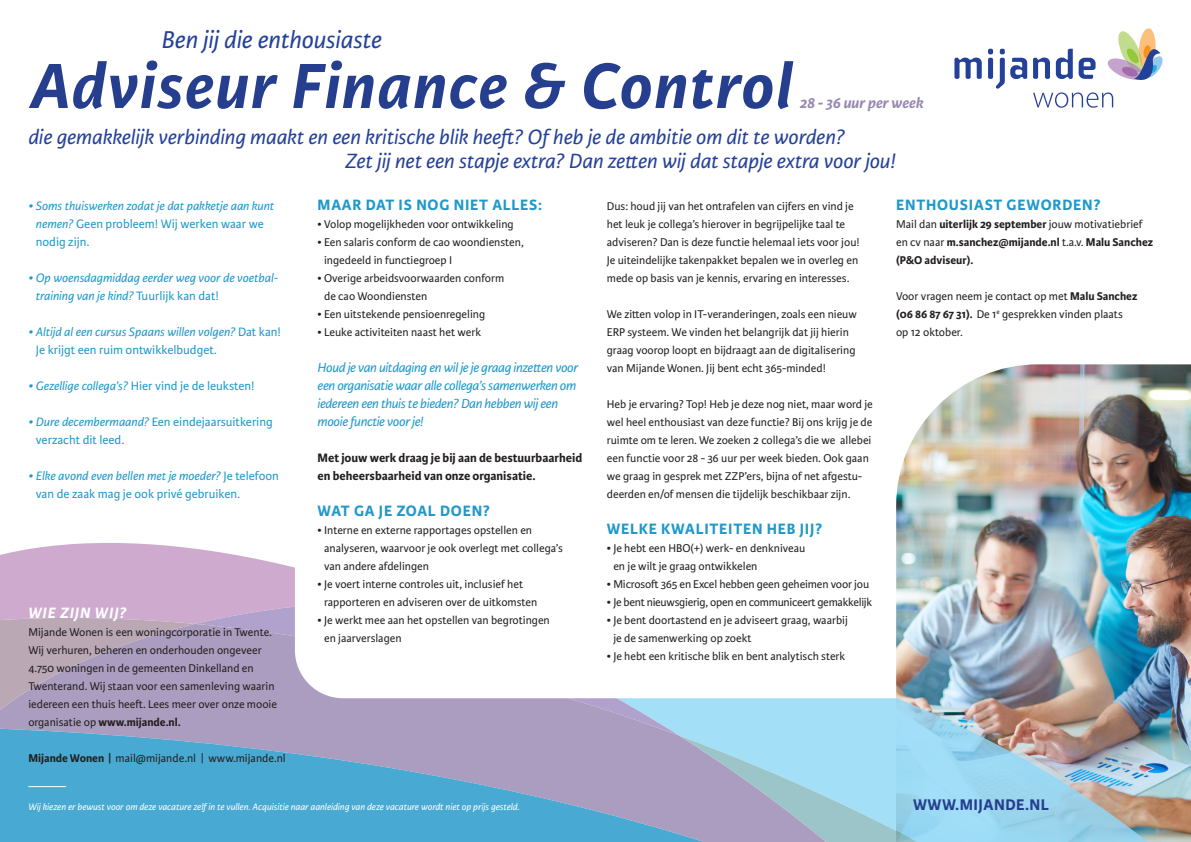
<style>
.page{position:relative;width:1191px;height:842px;background:#fff}
.page>*{position:absolute;margin:0;border:0;box-sizing:border-box;transform-origin:0 0}
.t1{font:italic 700 68px "Karmina Sans";letter-spacing:.025em;color:#253f8e}
.t2{font:italic 26px "Karmina Sans";color:#24419a}
.t3{font:italic 22px/24px "Karmina Sans";color:#24419a}
.t4{font:700 16.5px "Karmina Sans";letter-spacing:.03em;color:#253f8e}
.SUBKOP_-_kapitaal{font:700 16px "Karmina Sans";letter-spacing:.05em;color:#2098ca}
.t5{font:italic 700 16px "Karmina Sans";letter-spacing:-.005em;color:#9888b1}
.SUBKOP_-_kapitaal-2{font:italic 700 16px "Karmina Sans";letter-spacing:.05em;color:#fff}
.Broodtekst_zwart{font:italic 14px/18px "Karmina Sans";letter-spacing:-.02em;color:#2098ca}
.t6{font:13px/18px "Karmina Sans";color:#2098ca}
.t7{font:italic 13px/18px "Karmina Sans";color:#2098ca}
.t8{font:700 13px/18px "Karmina Sans";color:#231f20}
.Broodtekst_zwart-2{font:12px/18px "Karmina Sans";color:#231f20}
.t9{font:700 12px/18px "Karmina Sans";color:#231f20}
.Broodtekst_zwart-3{font:12px "Karmina Sans";letter-spacing:-.02em;color:#231f20}
.t10{font:italic 10px "Karmina Sans";color:#fff}
.s1{font-weight:400}
.s2{font-weight:700}
.s3{font-style:normal}
.s4{font-style:italic}
</style>
<div class="page">
<img style="left:896px;top:364px;width:295px;height:236px">
<img style="left:896px;top:600px;width:295px;height:135px">
<svg style="left:1147px;top:735px;width:44px;height:40px;background:#8fbacb"></svg>
<svg style="left:0;top:543px;width:295px;height:69px;background:#d3b2d3"></svg>
<svg style="left:0;top:612px;width:195px;height:12px;background:#c7aac5"></svg>
<svg style="left:195px;top:600px;width:100px;height:24px;background:#c2a6ce"></svg>
<svg style="left:0;top:624px;width:915px;height:104px;background:#acaac6"></svg>
<svg style="left:0;top:728px;width:1147px;height:47px;background:#91b0cd"></svg>
<svg style="left:0;top:775px;width:1191px;height:67px;background:#77b3d1"></svg>
<svg style="left:295px;top:624px;width:601px;height:74px"></svg>
<svg style="left:1107px;top:28px;width:55px;height:52px"></svg>
<svg style="left:954px;top:58px;width:27px;height:21px"></svg>
<svg style="left:988px;top:49px;width:16px;height:40px"></svg>
<svg style="left:1010px;top:58px;width:17px;height:21px"></svg>
<svg style="left:1033px;top:49px;width:39px;height:30px"></svg>
<svg style="left:1078px;top:58px;width:17px;height:21px"></svg>
<svg style="left:1033px;top:92px;width:80px;height:16px"></svg>
<hr style="left:28px;top:786px;width:38px;height:1px;background:#fff">
<p class="t2" style="left:162px;top:25px;width:222px">Ben jij die enthousiaste</p>
<p class="t1" style="left:30px;top:47px;width:763px">Adviseur Finance &amp; Control</p>
<p class="t5" style="left:800px;top:94px;width:125px">28 - 36 uur per week</p>
<p class="t3" style="left:345px;top:125px;width:552px;text-indent:-317px">die gemakkelijk verbinding maakt en een kritische blik heeft? Of heb je de ambitie om dit te worden?<br>Zet jij net een stapje extra? Dan zetten wij dat stapje extra voor jou!</p>
<p class="SUBKOP_-_kapitaal" style="left:317px;top:196px;width:226px">MAAR DAT IS NOG NIET ALLES:</p>
<p class="Broodtekst_zwart-2" style="left:317px;top:215px;width:197px">• Volop mogelijkheden voor ontwikkeling</p>
<p class="Broodtekst_zwart-2" style="left:324px;top:233px;width:201px;text-indent:-7px">• Een salaris conform de cao woondiensten, ingedeeld in functiegroep I</p>
<p class="Broodtekst_zwart-2" style="left:324px;top:269px;width:182px;text-indent:-7px">• Overige arbeidsvoorwaarden conform de cao Woondiensten</p>
<p class="Broodtekst_zwart-2" style="left:317px;top:305px;width:169px">• Een uitstekende pensioenregeling</p>
<p class="Broodtekst_zwart-2" style="left:317px;top:323px;width:165px">• Leuke activiteiten naast het werk</p>
<p class="Broodtekst_zwart" style="left:317px;top:359px;width:262px">Houd je van uitdaging en wil je je graag inzetten voor een organisatie waar alle collega’s samenwerken om iedereen een thuis te bieden? Dan hebben wij een mooie functie voor je!</p>
<p class="t8" style="left:317px;top:449px;width:266px">Met jouw werk draag je bij aan de bestuurbaarheid en beheersbaarheid van onze organisatie.</p>
<p class="SUBKOP_-_kapitaal" style="left:317px;top:502px;width:174px">WAT GA JE ZOAL DOEN?</p>
<p class="Broodtekst_zwart-2" style="left:324px;top:521px;width:240px;text-indent:-7px">• Interne en externe rapportages opstellen en analyseren, waarvoor je ook overlegt met collega’s van andere afdelingen</p>
<p class="Broodtekst_zwart-2" style="left:324px;top:575px;width:215px;text-indent:-7px">• Je voert interne controles uit, inclusief het rapporteren en adviseren over de uitkomsten</p>
<p class="Broodtekst_zwart-2" style="left:324px;top:611px;width:227px;text-indent:-7px">• Je werkt mee aan het opstellen van begrotingen en jaarverslagen</p>
<p class="SUBKOP_-_kapitaal" style="left:896px;top:196px;width:206px">ENTHOUSIAST GEWORDEN?</p>
<p class="t9" style="left:896px;top:215px;width:259px"><span class="s1">Mail dan</span> uiterlijk 29 september <span class="s1">jouw motivatiebrief en cv naar</span> m.sanchez@mijande.nl <span class="s1">t.a.v.</span> Malu Sanchez (P&amp;O adviseur).</p>
<p class="Broodtekst_zwart-2" style="left:896px;top:287px;width:243px">Voor vragen neem je contact op met <span class="s2">Malu Sanchez</span></p>
<p class="Broodtekst_zwart-2" style="left:896px;top:305px;width:228px"><span class="s2">(06 86 87 67 31).</span> De 1<sup>e</sup> gesprekken vinden plaats</p>
<p class="Broodtekst_zwart-2" style="left:896px;top:323px;width:68px">op 12 oktober.</p>
<p class="t7" style="left:36px;top:197px;width:240px;text-indent:-8px">• Soms thuiswerken zodat je dat pakketje aan kunt nemen? <span class="s3">Geen probleem! Wij werken waar we nodig zijn.</span></p>
<p class="t7" style="left:36px;top:269px;width:244px;text-indent:-8px">• Op woensdagmiddag eerder weg voor de voetbal&shy;training van je kind? <span class="s3">Tuurlijk kan dat!</span></p>
<p class="t6" style="left:36px;top:323px;width:247px;text-indent:-8px"><span class="s4">• Altijd al een cursus Spaans willen volgen?</span> Dat kan!<br>Je krijgt een ruim ontwikkelbudget.</p>
<p class="t6" style="left:28px;top:377px;width:228px"><span class="s4">• Gezellige collega’s?</span> Hier vind je de leuksten!</p>
<p class="t6" style="left:36px;top:413px;width:238px;text-indent:-8px"><span class="s4">• Dure decembermaand?</span> Een eindejaarsuitkering verzacht dit leed.</p>
<p class="t6" style="left:36px;top:467px;width:244px;text-indent:-8px"><span class="s4">• Elke avond even bellen met je moeder?</span> Je telefoon van de zaak mag je ook privé gebruiken.</p>
<p class="Broodtekst_zwart-2" style="left:607px;top:197px;width:254px">Dus: houd jij van het ontrafelen van cijfers en vind je het leuk je collega’s hierover in begrijpelijke taal te adviseren? Dan is deze functie helemaal iets voor jou!<br>Je uiteindelijke takenpakket bepalen we in overleg en mede op basis van je kennis, ervaring en interesses.</p>
<p class="Broodtekst_zwart-2" style="left:607px;top:305px;width:251px">We zitten volop in IT-veranderingen, zoals een nieuw ERP systeem. We vinden het belangrijk dat jij hierin graag voorop loopt en bijdraagt aan de digitalisering van Mijande Wonen. Jij bent echt 365-minded!</p>
<p class="Broodtekst_zwart-2" style="left:607px;top:395px;width:267px">Heb je ervaring? Top! Heb je deze nog niet, maar word je wel heel enthousiast van deze functie? Bij ons krijg je de ruimte om te leren. We zoeken 2 collega’s die we allebei een functie voor 28 - 36 uur per week bieden. Ook gaan we graag in gesprek met ZZP’ers, bijna of net afgestu&shy;deerden en/of mensen die tijdelijk beschikbaar zijn.</p>
<p class="SUBKOP_-_kapitaal" style="left:607px;top:520px;width:217px">WELKE KWALITEITEN HEB JIJ?</p>
<p class="Broodtekst_zwart-2" style="left:613px;top:539px;width:193px;text-indent:-7px">• Je hebt een HBO(+) werk- en denkniveau en je wilt je graag ontwikkelen</p>
<p class="Broodtekst_zwart-2" style="left:607px;top:575px;width:264px">• Microsoft 365 en Excel hebben geen geheimen voor jou</p>
<p class="Broodtekst_zwart-3" style="left:607px;top:595px;width:267px">• Je bent nieuwsgierig, open en communiceert gemakkelijk</p>
<p class="Broodtekst_zwart-2" style="left:613px;top:611px;width:236px;text-indent:-7px">• Je bent doortastend en je adviseert graag, waarbij je de samenwerking op zoekt</p>
<p class="Broodtekst_zwart-2" style="left:607px;top:647px;width:240px">• Je hebt een kritische blik en bent analytisch sterk</p>
<p class="SUBKOP_-_kapitaal-2" style="left:28px;top:604px;width:100px">WIE ZIJN WIJ?</p>
<p class="Broodtekst_zwart-2" style="left:28px;top:623px;width:250px">Mijande Wonen is een woningcorporatie in Twente.<br>Wij verhuren, beheren en onderhouden ongeveer 4.750 woningen in de gemeenten Dinkelland en Twenterand. Wij staan voor een samenleving waarin iedereen een thuis heeft. Lees meer over onze mooie organisatie op <span class="s2">www.mijande.nl.</span></p>
<p class="Broodtekst_zwart-2" style="left:28px;top:749px;width:259px"><span class="s2">Mijande Wonen |</span> mail@mijande.nl | www.mijande.nl</p>
<p class="t10" style="left:28px;top:801px;width:493px">Wij kiezen er bewust voor om deze vacature zelf in te vullen. Acquisitie naar aanleiding van deze vacature wordt niet op prijs gesteld.</p>
<p class="t4" style="left:913px;top:795px;width:137px">WWW.MIJANDE.NL</p>
</div>
